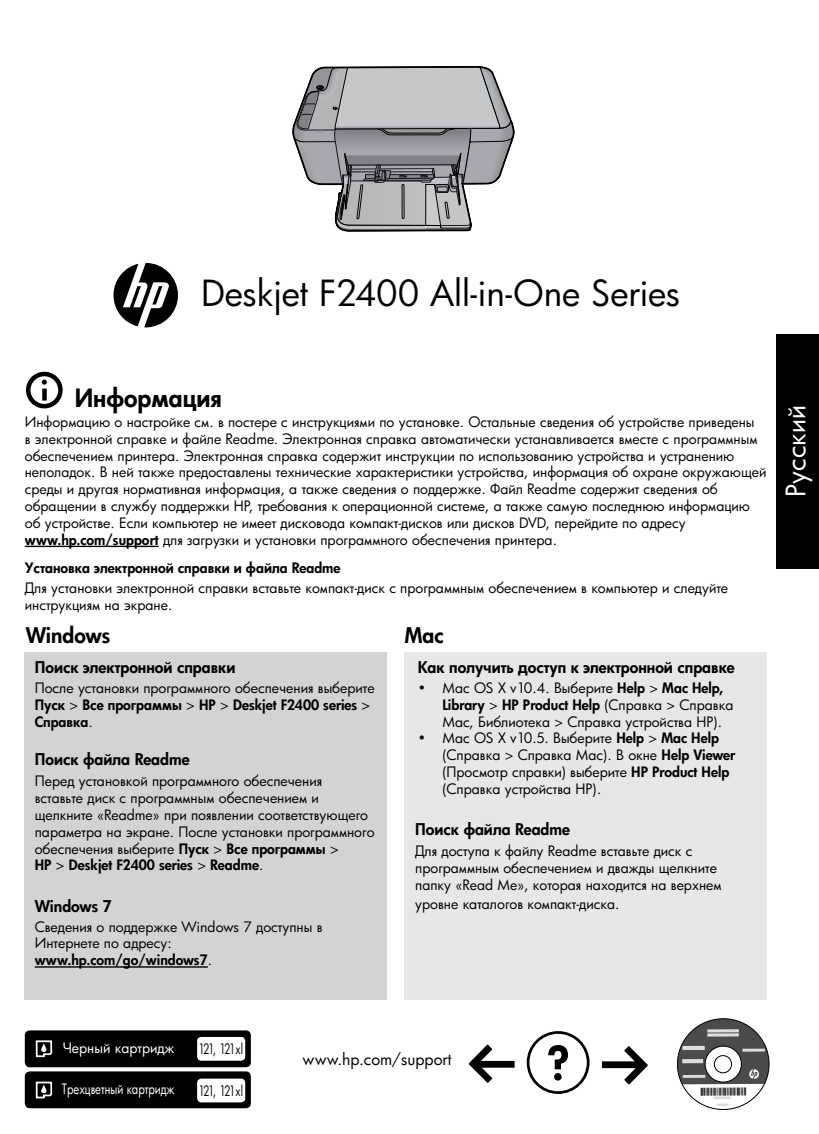
<style>
.page{position:relative;width:819px;height:1134px;background:#fff}
.page>*{position:absolute;margin:0;border:0;box-sizing:border-box;transform-origin:0 0}
.t1{font:35px "Futura";letter-spacing:-.005em;color:#000}
.t2{font:26.25px "Futura Cyr";color:#fff}
.t3{font:800 24.5px "Futura Cyr";color:#000}
.t4{font:800 21px "Futura Cyr";color:#000}
.t5{font:800 15.75px "Futura Cyr";color:#000}
.t6{font:15.75px "Futura";color:#000}
.t7{font:14px/16.8px "Futura Cyr";color:#000}
.t8{font:800 14px "Futura Cyr";color:#000}
.t9{font:14px "Futura Cyr";color:#fff;scale:.8 1}
.t10{font:14px "Futura";letter-spacing:-.135em;color:#000;scale:.74 1}
.t11{font:14px "Futura Cyr";color:#fff}
.t12{font:14px "Futura";letter-spacing:-.135em;color:#000}
.s1{font-weight:800}
</style>
<div class="page">
<div style="left:24px;top:653px;width:362px;height:347px;background:#d1d3d4"></div>
<div style="left:405px;top:653px;width:362px;height:347px;background:#e6e7e8"></div>
<svg style="left:113px;top:263px;width:65px;height:64px"></svg>
<div style="left:25px;top:1071px;width:226px;height:37px;background:#000;border-radius:5px"></div>
<div style="left:25px;top:1030px;width:226px;height:37px;background:#000;border-radius:5px"></div>
<svg style="left:36px;top:1040px;width:16px;height:17px"></svg>
<svg style="left:36px;top:1082px;width:16px;height:16px"></svg>
<div style="left:196px;top:1036px;width:50px;height:26px;background:#fff;border-radius:5px"></div>
<div style="left:195px;top:1035px;width:52px;height:27px;border:2px solid #000;border-radius:5px"></div>
<div style="left:196px;top:1078px;width:50px;height:25px;background:#fff;border-radius:5px"></div>
<div style="left:195px;top:1077px;width:52px;height:27px;border:2px solid #000;border-radius:5px"></div>
<div style="left:527px;top:1031px;width:63px;height:63px;border:3px solid #000;border-radius:50%"></div>
<svg style="left:548px;top:1045px;width:20px;height:36px"></svg>
<svg style="left:602px;top:1046px;width:46px;height:39px"></svg>
<svg style="left:469px;top:1045px;width:46px;height:38px"></svg>
<svg style="left:292px;top:66px;width:223px;height:165px"></svg>
<svg style="left:677px;top:1019px;width:92px;height:91px"></svg>
<div style="left:714px;top:1056px;width:18px;height:17px;background:#fff;border-radius:50%"></div>
<div style="left:714px;top:1055px;width:18px;height:18px;border:1px solid #000;border-radius:50%"></div>
<svg style="left:26px;top:372px;width:37px;height:36px"></svg>
<hr style="left:25px;top:546px;width:134px;height:1px;background:#000">
<hr style="left:35px;top:966px;width:173px;height:2px;background:#000">
<div style="left:776px;top:334px;width:43px;height:235px;background:#000"></div>
<h1 class="t1" style="left:201px;top:269px;width:481px">Deskjet F2400 All i n- -One Series</h1>
<h3 class="t3" style="left:75px;top:383px;width:149px">Информация</h3>
<p class="t7" style="left:25px;top:414px;width:743px">Информацию о настройке см в. постере с инструкциями по установке. Остальные сведения об устройстве приведены<br>в электронной справке и файле Readme. Электронная справка автоматически устанавливается вместе с программным обеспечением принтера. Электронная справка содержит инструкции по использованию устройства и устранению неполадок В. ней также предоставлены технические характеристики устройства, информация об охране окружающей среды и другая нормативная информация а, также сведения о поддержке. Файл Readme содержит сведения об обращении в службу поддержки HP, требования к операционной системе а, также самую последнюю информацию об устройстве. Если компьютер не имеет дисковода компакт-дисков или дисков DVD, перейдите по адресу <span class="s1">www.hp.com/support</span> для загрузки и установки программного обеспечения принтера.</p>
<p class="t8" style="left:25px;top:559px;width:317px">Установка электронной справки и файла Readme</p>
<p class="t7" style="left:25px;top:579px;width:705px">Для установки электронной справки вставьте компакт-диск с программным обеспечением в компьютер и следуйте инструкциям на экране.</p>
<h3 class="t4" style="left:26px;top:622px;width:86px">Windows</h3>
<p class="t5" style="left:35px;top:658px;width:202px">Поиск электронной справки</p>
<p class="t7" style="left:35px;top:680px;width:341px">После установки программного обеспечения выберите<br><span class="s1">Пуск</span> &gt; <span class="s1">Все программы</span> &gt; <span class="s1">HP</span> &gt; <span class="s1">Deskjet F2400 series</span> &lt;<br><span class="s1">Справка</span>.</p>
<p class="t5" style="left:35px;top:750px;width:156px">Поиск файла Readme</p>
<p class="t7" style="left:35px;top:773px;width:341px">Перед установкой программного обеспечения<br>вставьте диск с программным обеспечением и щелкните «Readme» при появлении соответствующего параметра на экране. После установки программного обеспечения выберите <span class="s1">Пуск</span> &gt; <span class="s1">Все программы</span> &lt;<br><span class="s1">HP</span> &gt; <span class="s1">Deskjet F2400 series</span> &gt; <span class="s1">Readme</span>.</p>
<p class="t5" style="left:35px;top:896px;width:79px">Windows 7</p>
<p class="t7" style="left:35px;top:918px;width:289px">Сведения о поддержке Windows 7 доступны в<br>Интернете по адресу: <span class="s1">www.hp.com/go/windows7</span>.</p>
<h3 class="t4" style="left:405px;top:622px;width:40px">Mac</h3>
<p class="t5" style="left:418px;top:658px;width:319px">Как получить доступ к электронной справке</p>
<p class="t7" style="left:443px;top:680px;width:294px">Mac OS vX 10.4. Выберите <span class="s1">Help</span> &gt; <span class="s1">Mac Help, Library</span> &gt; <span class="s1">HP Product Help</span> (Справка &gt; Справка Mac, Библиотека &gt; Справка устройства HP .( Mac OS vX 10.5. Выберите <span class="s1">Help</span> &gt; <span class="s1">Mac Help </span>(Справка &gt; Справка Mac В.) окне <span class="s1">Help Viewer </span>(Просмотр справки) выберите <span class="s1">HP Product Help </span>(Справка устройства HP .(</p>
<p class="t12" style="left:418px;top:679px;width:10px">•</p>
<p class="t12" style="left:418px;top:729px;width:10px">•</p>
<p class="t5" style="left:415px;top:820px;width:156px">Поиск файла Readme</p>
<p class="t7" style="left:415px;top:843px;width:308px">Для доступа к файлу Readme вставьте диск с программным обеспечением и дважды щелкните папку «Read Me ,» которая находится на верхнем</p>
<p class="t7" style="left:415px;top:895px;width:206px">уровне каталогов компакт-диска.</p>
<h2 class="t2" style="left:780px;top:497px;width:93px;rotate:-90deg">Русский</h2>
<p class="t11" style="left:63px;top:1039px;width:113px">Черный картридж</p>
<p class="t9" style="left:62px;top:1081px;width:142px">Трехцветный картридж</p>
<p class="t10" style="left:198px;top:1040px;width:62px">121, 121xl</p>
<p class="t10" style="left:198px;top:1082px;width:62px">121, 121xl</p>
<p class="t6" style="left:303px;top:1049px;width:151px">www.hp.com/support</p>
</div>
